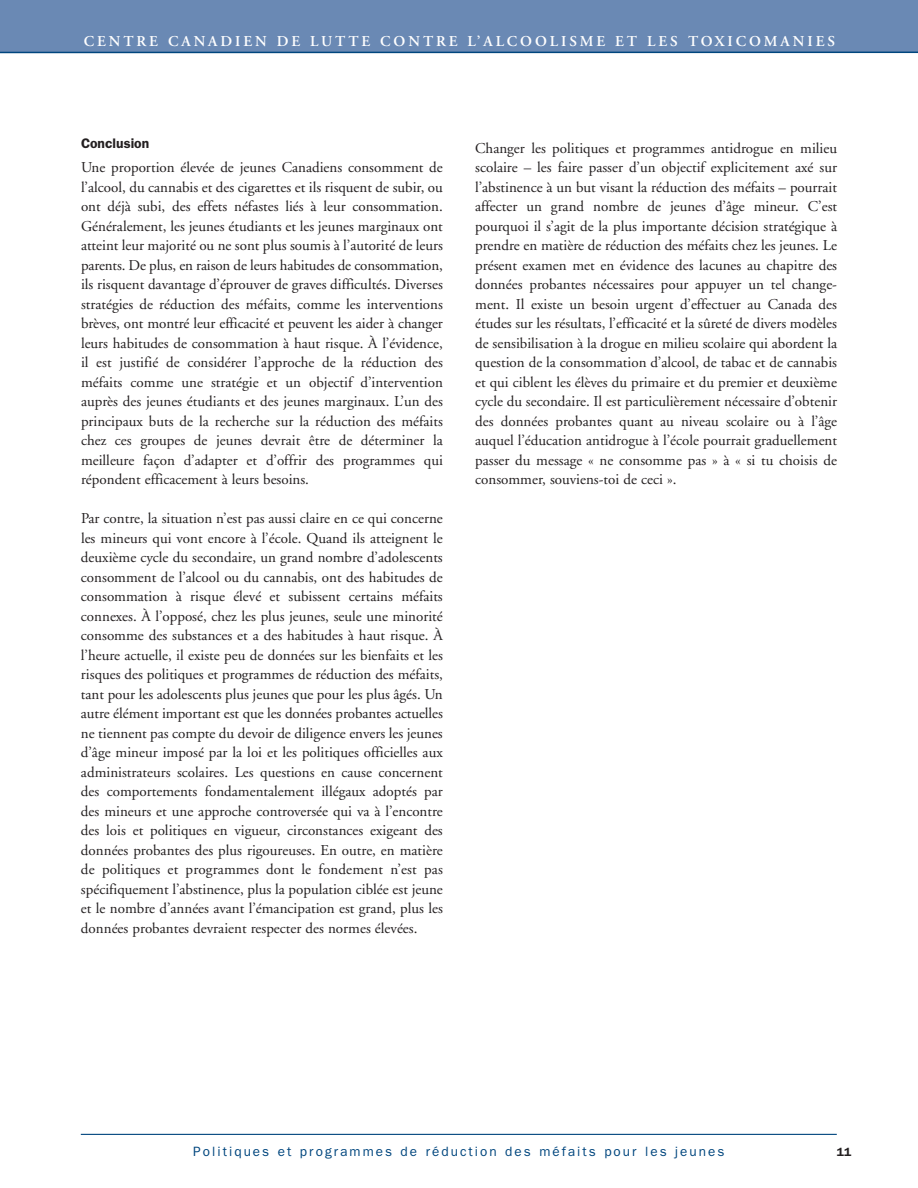
<style>
.page{position:relative;width:918px;height:1188px;background:#fff}
.page>*{position:absolute;margin:0;border:0;box-sizing:border-box;transform-origin:0 0}
.t1{font:15px/19.5px "Adobe Garamond";color:#231f20;text-align:justify}
.t2{font:600 15px "Adobe Garamond";letter-spacing:.195em;color:#fff}
.t3{font:600 13.8px "Franklin Gothic";color:#231f20}
.t4{font:13.5px "Franklin Gothic";letter-spacing:.15em;color:#00467e}
.t5{font:600 12px "Franklin Gothic";color:#231f20}
</style>
<div class="page">
<div style="left:0;top:0;width:918px;height:53px;background:#6a89b4"></div>
<hr style="left:0;top:52px;width:918px;height:1px;background:#00467e">
<hr style="left:81px;top:1134px;width:756px;height:1px;background:#00467e">
<p class="t2" style="left:84px;top:35px;width:753px">CENTRE CANADIEN DE LUTTE CONTRE L’ALCOOLISME ET LES TOXICOMANIES</p>
<p class="t3" style="left:81px;top:135px;width:70px">Conclusion</p>
<p class="t1" style="left:81px;top:159px;width:363px">Une proportion élevée de jeunes Canadiens consomment de l’alcool, du cannabis et des cigarettes et ils risquent de subir, ou ont déjà subi, des effets néfastes liés à leur consommation.<br>Généralement, les jeunes étudiants et les jeunes marginaux ont atteint leur majorité ou ne sont plus soumis à l’autorité de leurs parents. De plus, en raison de leurs habitudes de consommation, ils risquent davantage d’éprouver de graves difficultés. Diverses stratégies de réduction des méfaits, comme les interventions brèves, ont montré leur efficacité et peuvent les aider à changer leurs habitudes de consommation à haut risque. À l’évidence, il est justifié de considérer l’approche de la réduction des méfaits comme une stratégie et un objectif d’intervention auprès des jeunes étudiants et des jeunes marginaux. L’un des principaux buts de la recherche sur la réduction des méfaits chez ces groupes de jeunes devrait être de déterminer la meilleure façon d’adapter et d’offrir des programmes qui répondent efficacement à leurs besoins.</p>
<p class="t1" style="left:81px;top:510px;width:363px">Par contre, la situation n’est pas aussi claire en ce qui concerne les mineurs qui vont encore à l’école. Quand ils atteignent le deuxième cycle du secondaire, un grand nombre d’adolescents consomment de l’alcool ou du cannabis, ont des habitudes de consommation à risque élevé et subissent certains méfaits connexes. À l’opposé, chez les plus jeunes, seule une minorité consomme des substances et a des habitudes à haut risque. À l’heure actuelle, il existe peu de données sur les bienfaits et les risques des politiques et programmes de réduction des méfaits, tant pour les adolescents plus jeunes que pour les plus âgés. Un autre élément important est que les données probantes actuelles ne tiennent pas compte du devoir de diligence envers les jeunes d’âge mineur imposé par la loi et les politiques officielles aux administrateurs scolaires. Les questions en cause concernent des comportements fondamentalement illégaux adoptés par des mineurs et une approche controversée qui va à l’encontre des lois et politiques en vigueur, circonstances exigeant des données probantes des plus rigoureuses. En outre, en matière de politiques et programmes dont le fondement n’est pas spécifiquement l’abstinence, plus la population ciblée est jeune et le nombre d’années avant l’émancipation est grand, plus les données probantes devraient respecter des normes élevées.</p>
<p class="t1" style="left:475px;top:140px;width:363px">Changer les politiques et programmes antidrogue en milieu scolaire – les faire passer d’un objectif explicitement axé sur l’abstinence à un but visant la réduction des méfaits – pourrait affecter un grand nombre de jeunes d’âge mineur. C’est pourquoi il s’agit de la plus importante décision stratégique à prendre en matière de réduction des méfaits chez les jeunes. Le présent examen met en évidence des lacunes au chapitre des données probantes nécessaires pour appuyer un tel change&shy;ment. Il existe un besoin urgent d’effectuer au Canada des études sur les résultats, l’efficacité et la sûreté de divers modèles de sensibilisation à la drogue en milieu scolaire qui abordent la question de la consommation d’alcool, de tabac et de cannabis et qui ciblent les élèves du primaire et du premier et deuxième cycle du secondaire. Il est particulièrement nécessaire d’obtenir des données probantes quant au niveau scolaire ou à l’âge auquel l’éducation antidrogue à l’école pourrait graduellement passer du message « ne consomme pas » à « si tu choisis de consommer, souviens-toi de ceci ».</p>
<p class="t4" style="left:193px;top:1144px;width:533px">Politiques et programmes de réduction des méfaits pour les jeunes</p>
<p class="t5" style="left:837px;top:1145px;width:16px">11</p>
</div>
